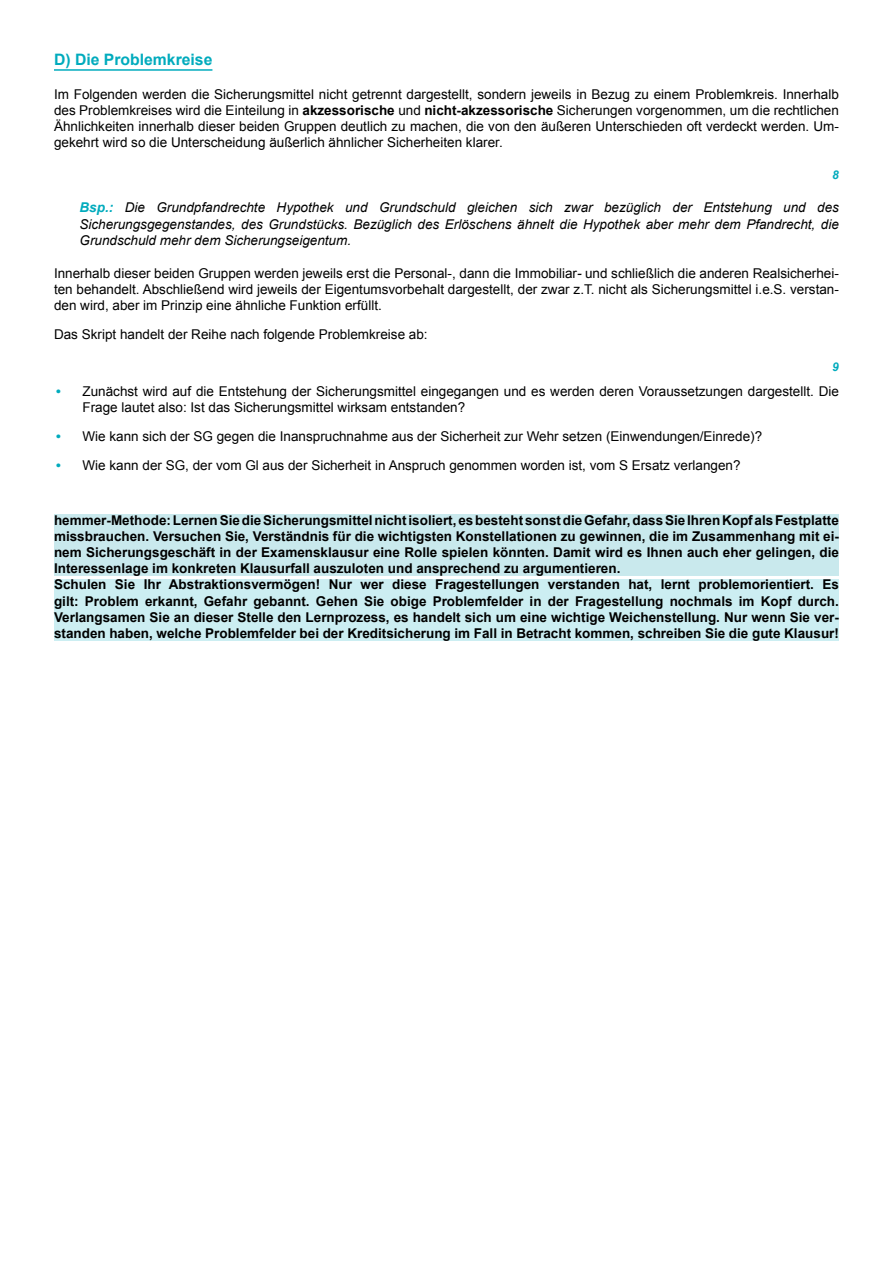
<style>
.page{position:relative;width:893px;height:1263px;background:#fff}
.page>*{position:absolute;margin:0;border:0;box-sizing:border-box;transform-origin:0 0}
.t1{font:700 15.75px "Arial";color:#00abbd}
.t2{font:13.5px/16.2px "Arial";color:#000;text-align:justify}
.t3{font:700 13.5px/16.2px "Arial";color:#000}
.t4{font:italic 13.5px/16.2px "Arial";color:#000;text-align:justify}
.t5{font:italic 700 12px "Arial";color:#00abbd}
.s1{font-weight:700}
.s2{font-weight:700;color:#00abbd}
.s3{font-style:italic}
.s4{font-weight:700;font-style:italic;color:#00abbd}
</style>
<div class="page">
<hr style="left:54px;top:69px;width:158px;height:2px;background:#00abbd">
<div style="left:54px;top:515px;width:785px;height:61px;background:#c9e9ed"></div>
<div style="left:54px;top:580px;width:785px;height:61px;background:#cceef2"></div>
<p class="t1" style="left:54px;top:49px;width:160px">D) Die Problemkreise</p>
<p class="t2" style="left:54px;top:86px;width:786px">Im Folgenden werden die Sicherungsmittel nicht getrennt dargestellt, sondern jeweils in Bezug zu einem Problemkreis. Innerhalb des Problemkreises wird die Einteilung in <span class="s1">akzessorische</span> und <span class="s1">nicht-akzessorische</span> Sicherungen vorgenommen, um die rechtlichen Ähnlichkeiten innerhalb dieser beiden Gruppen deutlich zu machen, die von den äußeren Unterschieden oft verdeckt werden. Um&shy;gekehrt wird so die Unterscheidung äußerlich ähnlicher Sicherheiten klarer.</p>
<p class="t5" style="left:832px;top:167px;width:8px">8</p>
<p class="t4" style="left:80px;top:200px;width:761px"><span class="s2">Bsp.:</span> Die Grundpfandrechte Hypothek und Grundschuld gleichen sich zwar bezüglich der Entstehung und des Sicherungsgegenstandes, des Grundstücks. Bezüglich des Erlöschens ähnelt die Hypothek aber mehr dem Pfandrecht, die Grundschuld mehr dem Sicherungseigentum.</p>
<p class="t2" style="left:54px;top:265px;width:786px">Innerhalb dieser beiden Gruppen werden jeweils erst die Personal-, dann die Immobiliar<span class="s3">-</span> und schließlich die anderen Realsicherhei&shy;ten behandelt. Abschließend wird jeweils der Eigentumsvorbehalt dargestellt, der zwar z.T. nicht als Sicherungsmittel i.e.S. verstan&shy;den wird, aber im Prinzip eine ähnliche Funktion erfüllt.</p>
<p class="t2" style="left:54px;top:327px;width:375px">Das Skript handelt der Reihe nach folgende Problemkreise ab:</p>
<p class="t5" style="left:832px;top:359px;width:8px">9</p>
<p class="t2" style="left:83px;top:383px;width:758px;text-indent:-27px"><span class="s4">•</span> Zunächst wird auf die Entstehung der Sicherungsmittel eingegangen und es werden deren Voraussetzungen dargestellt. Die<br>Frage lautet also: Ist das Sicherungsmittel wirksam entstanden?</p>
<p class="t2" style="left:56px;top:428px;width:708px"><span class="s4">•</span> Wie kann sich der SG gegen die Inanspruchnahme aus der Sicherheit zur Wehr setzen (Einwendungen/Einrede)?</p>
<p class="t2" style="left:56px;top:457px;width:687px"><span class="s4">•</span> Wie kann der SG, der vom Gl aus der Sicherheit in Anspruch genommen worden ist, vom S Ersatz verlangen?</p>
<p class="t3" style="left:54px;top:512px;width:786px">hemmer-Methode: Lernen Sie die Sicherungsmittel nicht isoliert, es besteht sonst die Gefahr, dass Sie Ihren Kopf als Festplatte missbrauchen. Versuchen Sie, Verständnis für die wichtigsten Konstellationen zu gewinnen, die im Zusammenhang mit ei&shy;nem Sicherungsgeschäft in der Examensklausur eine Rolle spielen könnten. Damit wird es Ihnen auch eher gelingen, die Interessenlage im konkreten Klausurfall auszuloten und ansprechend zu argumentieren.<br>Schulen Sie Ihr Abstraktionsvermögen! Nur wer diese Fragestellungen verstanden hat, lernt problemorientiert. Es gilt: Problem erkannt, Gefahr gebannt. Gehen Sie obige Problemfelder in der Fragestellung nochmals im Kopf durch.<br>Verlangsamen Sie an dieser Stelle den Lernprozess, es handelt sich um eine wichtige Weichenstellung. Nur wenn Sie ver&shy;standen haben, welche Problemfelder bei der Kreditsicherung im Fall in Betracht kommen, schreiben Sie die gute Klausur!</p>
</div>
